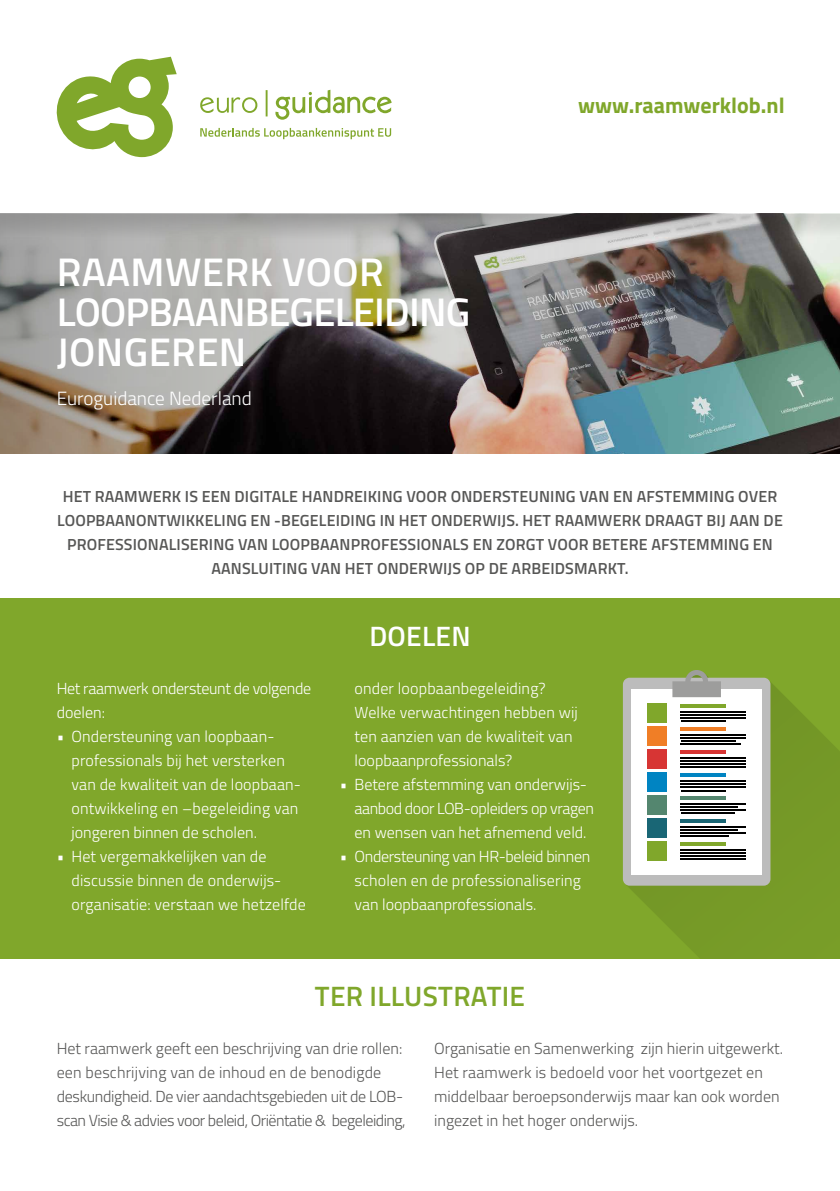
<style>
.page{position:relative;width:840px;height:1191px;background:#fff}
.page>*{position:absolute;margin:0;border:0;box-sizing:border-box;transform-origin:0 0}
.t1{font:600 40px/40px "Titillium Web";letter-spacing:-.02em;color:#fff}
.t2{font:600 28px "Titillium Web";letter-spacing:.01em;color:#80a72b}
.t3{font:600 28px "Titillium Web";letter-spacing:.01em;color:#fff}
.t4{font:700 22px "Titillium Web";color:#80a72b}
.t5{font:300 19.2px "Titillium Web";color:#fff}
.t6{font:300 16px/24px "Titillium Web";letter-spacing:.005em;color:#fff}
.t7{font:600 16px/24px "Titillium Web";letter-spacing:.01em;color:#575756;text-align:center}
.t8{font:300 16px/24px "Titillium Web";letter-spacing:-.02em;color:#575756}
.t9{font:300 16px/24px "Titillium Web";color:#575756}
.t10{font:300 16px/24px "Titillium Web";letter-spacing:-.02em;color:#fff}
</style>
<div class="page">
<img style="left:705px;top:243px;width:134px;height:211px">
<img style="left:0;top:243px;width:705px;height:211px">
<div style="left:0;top:598px;width:839px;height:360px;background:#80a72b"></div>
<svg style="left:56px;top:57px;width:121px;height:100px"></svg>
<svg style="left:200px;top:90px;width:67px;height:26px"></svg>
<svg style="left:275px;top:90px;width:116px;height:30px"></svg>
<svg style="left:200px;top:128px;width:191px;height:11px"></svg>
<svg style="left:0;top:214px;width:839px;height:29px"></svg>
<svg style="left:625px;top:680px;width:214px;height:278px"></svg>
<div style="left:622px;top:677px;width:148px;height:208px;background:#bcbcbc;border-radius:7px"></div>
<div style="left:630px;top:689px;width:131px;height:185px;background:#fff"></div>
<svg style="left:672px;top:670px;width:48px;height:27px"></svg>
<div style="left:646px;top:703px;width:20px;height:19px;background:#80a72b"></div>
<hr style="left:680px;top:704px;width:45px;height:3px;background:#80a72b">
<hr style="left:680px;top:711px;width:65px;height:1px;background:#000">
<hr style="left:680px;top:714px;width:65px;height:2px;background:#000">
<hr style="left:680px;top:717px;width:65px;height:2px;background:#000">
<hr style="left:680px;top:720px;width:44px;height:2px;background:#000">
<div style="left:646px;top:726px;width:20px;height:19px;background:#f07e26"></div>
<hr style="left:680px;top:727px;width:45px;height:3px;background:#f07e26">
<hr style="left:680px;top:734px;width:65px;height:1px;background:#000">
<hr style="left:680px;top:737px;width:65px;height:2px;background:#000">
<hr style="left:680px;top:740px;width:55px;height:2px;background:#000">
<hr style="left:680px;top:743px;width:60px;height:2px;background:#000">
<div style="left:646px;top:749px;width:20px;height:19px;background:#d73534"></div>
<hr style="left:680px;top:750px;width:45px;height:3px;background:#d73534">
<hr style="left:680px;top:757px;width:65px;height:1px;background:#000">
<hr style="left:680px;top:760px;width:65px;height:2px;background:#000">
<hr style="left:680px;top:763px;width:65px;height:2px;background:#000">
<hr style="left:680px;top:766px;width:65px;height:2px;background:#000">
<div style="left:646px;top:772px;width:20px;height:19px;background:#0084c2"></div>
<hr style="left:680px;top:773px;width:45px;height:3px;background:#0084c2">
<hr style="left:680px;top:780px;width:65px;height:1px;background:#000">
<hr style="left:680px;top:783px;width:65px;height:2px;background:#000">
<hr style="left:680px;top:786px;width:65px;height:2px;background:#000">
<hr style="left:680px;top:789px;width:44px;height:2px;background:#000">
<div style="left:646px;top:795px;width:20px;height:19px;background:#54866f"></div>
<hr style="left:680px;top:796px;width:45px;height:3px;background:#54866f">
<hr style="left:680px;top:803px;width:65px;height:1px;background:#000">
<hr style="left:680px;top:806px;width:57px;height:2px;background:#000">
<hr style="left:680px;top:809px;width:65px;height:2px;background:#000">
<hr style="left:680px;top:812px;width:54px;height:2px;background:#000">
<div style="left:646px;top:818px;width:20px;height:19px;background:#196675"></div>
<hr style="left:680px;top:819px;width:45px;height:3px;background:#196675">
<hr style="left:680px;top:826px;width:65px;height:1px;background:#000">
<hr style="left:680px;top:829px;width:57px;height:2px;background:#000">
<hr style="left:680px;top:832px;width:65px;height:2px;background:#000">
<hr style="left:680px;top:835px;width:48px;height:2px;background:#000">
<div style="left:646px;top:841px;width:20px;height:19px;background:#80a72b"></div>
<hr style="left:680px;top:842px;width:45px;height:3px;background:#80a72b">
<hr style="left:680px;top:849px;width:65px;height:1px;background:#000">
<hr style="left:680px;top:852px;width:65px;height:2px;background:#000">
<hr style="left:680px;top:855px;width:65px;height:2px;background:#000">
<hr style="left:680px;top:858px;width:65px;height:2px;background:#000">
<h1 class="t1" style="left:57px;top:250px;width:414px">RAAMWERK VOOR<br>LOOPBAANBEGELEIDING<br>JONGEREN</h1>
<p class="t5" style="left:57px;top:385px;width:196px">Euroguidance Nederland</p>
<h3 class="t4" style="left:578px;top:89px;width:208px">www.raamwerklob.nl</h3>
<p class="t7" style="left:57px;top:483px;width:726px">HET RAAMWERK IS EEN DIGITALE HANDREIKING VOOR ONDERSTEUNING VAN EN AFSTEMMING OVER LOOPBAANONTWIKKELING EN -BEGELEIDING IN HET ONDERWIJS. HET RAAMWERK DRAAGT BIJ AAN DE PROFESSIONALISERING VAN LOOPBAANPROFESSIONALS EN ZORGT VOOR BETERE AFSTEMMING EN AANSLUITING VAN HET ONDERWIJS OP DE ARBEIDSMARKT.</p>
<p class="t10" style="left:57px;top:675px;width:256px">Het raamwerk ondersteunt de volgende doelen:</p>
<p class="t6" style="left:71px;top:723px;width:231px;text-indent:-15px">• Ondersteuning van loopbaan&shy;professionals bij het versterken van de kwaliteit van de loopbaan&shy;ontwikkeling en –begeleiding van jongeren binnen de scholen.</p>
<p class="t6" style="left:71px;top:843px;width:236px;text-indent:-15px">• Het vergemakkelijken van de discussie binnen de onderwijs&shy;organisatie: verstaan we hetzelfde</p>
<h2 class="t3" style="left:369px;top:615px;width:103px">DOELEN</h2>
<p class="t6" style="left:354px;top:675px;width:225px">onder loopbaanbegeleiding?<br>Welke verwachtingen hebben wij ten aanzien van de kwaliteit van loopbaanprofessionals?</p>
<p class="t6" style="left:354px;top:771px;width:241px;text-indent:-15px">• Betere afstemming van onderwijs&shy;aanbod door LOB-opleiders op vragen en wensen van het afnemend veld.</p>
<p class="t6" style="left:354px;top:843px;width:237px;text-indent:-15px">• Ondersteuning van HR-beleid binnen scholen en de professionalisering van loopbaanprofessionals.</p>
<h2 class="t2" style="left:315px;top:975px;width:211px">TER ILLUSTRATIE</h2>
<p class="t8" style="left:57px;top:1035px;width:350px">Het raamwerk geeft een beschrijving van drie rollen: een beschrijving van de inhoud en de benodigde deskundigheid. De vier aandachtsgebieden uit de LOB&shy;scan Visie &amp; advies voor beleid, Oriëntatie &amp; begeleiding,</p>
<p class="t9" style="left:434px;top:1035px;width:350px">Organisatie en Samenwerking zijn hierin uitgewerkt.<br>Het raamwerk is bedoeld voor het voortgezet en middelbaar beroepsonderwijs maar kan ook worden ingezet in het hoger onderwijs.</p>
</div>
